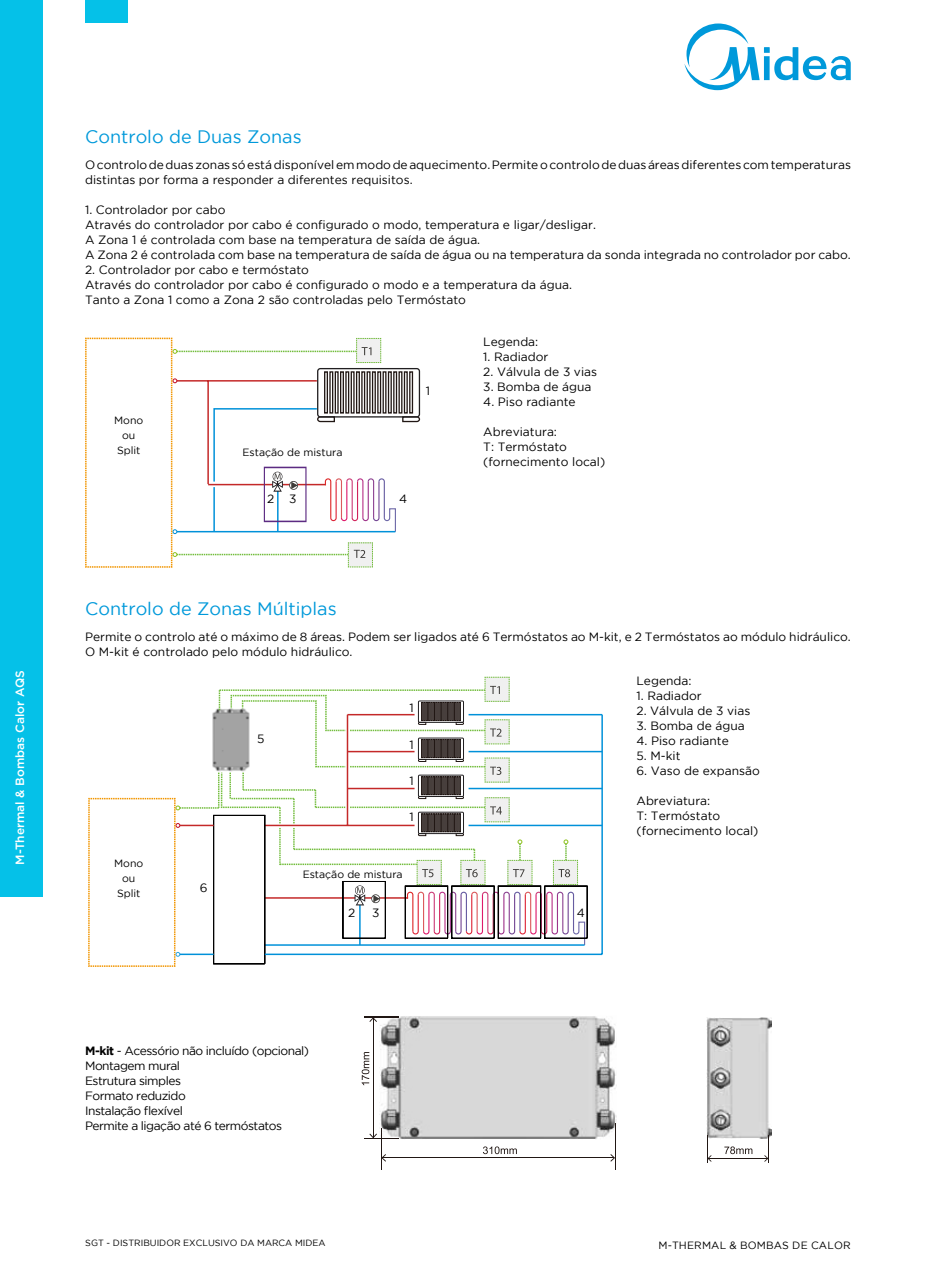
<style>
.page{position:relative;width:936px;height:1263px;background:#fff}
.page>*{position:absolute;margin:0;border:0;box-sizing:border-box;transform-origin:0 0}
.t1{font:18px "Gotham";color:#0099da}
.t2{font:12px/15px "Gotham";color:#000}
.t3{font:12px/15px "Gotham";letter-spacing:-.04em;color:#000}
.t4{font:500 12px "Gotham";color:#fff}
.t5{font:10.5px/15px "Gotham";color:#000;text-align:center}
.t6{font:9px "Gotham";color:#000}
.s1{font-weight:700}
</style>
<div class="page">
<svg style="left:684px;top:24px;width:166px;height:66px"></svg>
<div style="left:85px;top:0;width:43px;height:23px;background:#05c1e8"></div>
<div style="left:0;top:0;width:43px;height:896px;background:#05c1e8"></div>
<svg style="left:85px;top:337px;width:336px;height:231px"></svg>
<img style="left:379px;top:1016px;width:237px;height:123px">
<img style="left:706px;top:1017px;width:65px;height:121px">
<hr style="left:381px;top:1128px;width:1px;height:41px;background:#211714">
<hr style="left:614px;top:1123px;width:1px;height:46px;background:#211714">
<hr style="left:373px;top:1018px;width:1px;height:119px;background:#211714">
<svg style="left:369px;top:1018px;width:8px;height:4px"></svg>
<svg style="left:369px;top:1133px;width:8px;height:4px"></svg>
<hr style="left:382px;top:1157px;width:232px;height:1px;background:#211714">
<svg style="left:382px;top:1154px;width:4px;height:8px"></svg>
<svg style="left:610px;top:1154px;width:5px;height:8px"></svg>
<svg style="left:483px;top:1146px;width:34px;height:8px"></svg>
<hr style="left:364px;top:1137px;width:34px;height:1px;background:#211714">
<hr style="left:364px;top:1017px;width:34px;height:1px;background:#211714">
<svg style="left:361px;top:1052px;width:8px;height:33px"></svg>
<svg style="left:724px;top:1146px;width:28px;height:8px"></svg>
<hr style="left:708px;top:1158px;width:59px;height:1px;background:#211714">
<svg style="left:707px;top:1135px;width:4px;height:28px"></svg>
<svg style="left:764px;top:1135px;width:4px;height:27px"></svg>
<hr style="left:468px;top:714px;width:134px;height:1px;background:#0091d9">
<hr style="left:468px;top:751px;width:134px;height:1px;background:#0091d9">
<hr style="left:468px;top:788px;width:134px;height:1px;background:#0091d9">
<hr style="left:468px;top:825px;width:134px;height:1px;background:#0091d9">
<hr style="left:601px;top:715px;width:2px;height:239px;background:#0091d9">
<hr style="left:265px;top:953px;width:337px;height:2px;background:#0091d9">
<svg style="left:88px;top:677px;width:499px;height:290px"></svg>
<p class="t4" style="left:13px;top:865px;width:196px;rotate:-90deg">M-Thermal &amp; Bombas Calor AQS</p>
<h1 class="t1" style="left:85px;top:126px;width:218px">Controlo de Duas Zonas</h1>
<p class="t2" style="left:85px;top:157px;width:767px">O controlo de duas zonas só está disponível em modo de aquecimento. Permite o controlo de duas áreas diferentes com temperaturas distintas por forma a responder a diferentes requisitos.</p>
<p class="t2" style="left:85px;top:202px;width:767px">1. Controlador por cabo<br>Através do controlador por cabo é configurado o modo, temperatura e ligar/desligar.<br>A Zona 1 é controlada com base na temperatura de saída de água.<br>A Zona 2 é controlada com base na temperatura de saída de água ou na temperatura da sonda integrada no controlador por cabo.</p>
<p class="t2" style="left:85px;top:262px;width:488px">2. Controlador por cabo e termóstato<br>Através do controlador por cabo é configurado o modo e a temperatura da água.<br>Tanto a Zona 1 como a Zona 2 são controladas pelo Termóstato</p>
<p class="t5" style="left:114px;top:412px;width:31px">Mono ou<br>Split</p>
<p class="t2" style="left:426px;top:383px;width:6px">1</p>
<p class="t5" style="left:242px;top:445px;width:101px">Estação de mistura</p>
<p class="t2" style="left:267px;top:491px;width:31px">2 3</p>
<p class="t2" style="left:399px;top:491px;width:10px">4</p>
<h1 class="t1" style="left:85px;top:598px;width:253px">Controlo de Zonas Múltiplas</h1>
<p class="t2" style="left:483px;top:334px;width:56px">Legenda:</p>
<p class="t2" style="left:483px;top:349px;width:67px">1. Radiador</p>
<p class="t2" style="left:483px;top:364px;width:115px">2. Válvula de 3 vias</p>
<p class="t2" style="left:483px;top:379px;width:110px">3. Bomba de água</p>
<p class="t2" style="left:483px;top:394px;width:94px">4. Piso radiante</p>
<p class="t2" style="left:483px;top:424px;width:123px">Abreviatura:<br>T: Termóstato (fornecimento local)</p>
<p class="t2" style="left:85px;top:629px;width:767px">Permite o controlo até o máximo de 8 áreas. Podem ser ligados até 6 Termóstatos ao M-kit, e 2 Termóstatos ao módulo hidráulico.<br>O M-kit é controlado pelo módulo hidráulico.</p>
<p class="t5" style="left:114px;top:856px;width:31px">Mono ou<br>Split</p>
<p class="t2" style="left:200px;top:880px;width:9px">6</p>
<p class="t2" style="left:257px;top:730px;width:9px">5</p>
<p class="t2" style="left:409px;top:700px;width:6px">1</p>
<p class="t2" style="left:409px;top:737px;width:6px">1</p>
<p class="t2" style="left:409px;top:773px;width:6px">1</p>
<p class="t2" style="left:409px;top:809px;width:6px">1</p>
<p class="t5" style="left:303px;top:866px;width:101px">Estação de mistura</p>
<p class="t2" style="left:348px;top:905px;width:9px">2</p>
<p class="t2" style="left:372px;top:905px;width:9px">3</p>
<p class="t2" style="left:577px;top:905px;width:10px">4</p>
<p class="t3" style="left:85px;top:1043px;width:225px"><span class="s1">M-kit</span> - Acessório não incluído (opcional)<br>Montagem mural<br>Estrutura simples<br>Formato reduzido<br>Instalação flexível<br>Permite a ligação até 6 termóstatos</p>
<p class="t6" style="left:85px;top:1238px;width:242px">SGT - DISTRIBUIDOR EXCLUSIVO DA MARCA MIDEA</p>
<p class="t2" style="left:636px;top:673px;width:56px">Legenda:</p>
<p class="t2" style="left:636px;top:688px;width:67px">1. Radiador</p>
<p class="t2" style="left:636px;top:703px;width:115px">2. Válvula de 3 vias</p>
<p class="t2" style="left:636px;top:718px;width:110px">3. Bomba de água</p>
<p class="t2" style="left:636px;top:733px;width:94px">4. Piso radiante</p>
<p class="t2" style="left:636px;top:748px;width:46px">5. M-kit</p>
<p class="t2" style="left:636px;top:763px;width:125px">6. Vaso de expansão</p>
<p class="t2" style="left:636px;top:793px;width:123px">Abreviatura:<br>T: Termóstato (fornecimento local)</p>
<p class="t5" style="left:658px;top:1237px;width:194px">M-THERMAL &amp; BOMBAS DE CALOR</p>
</div>
